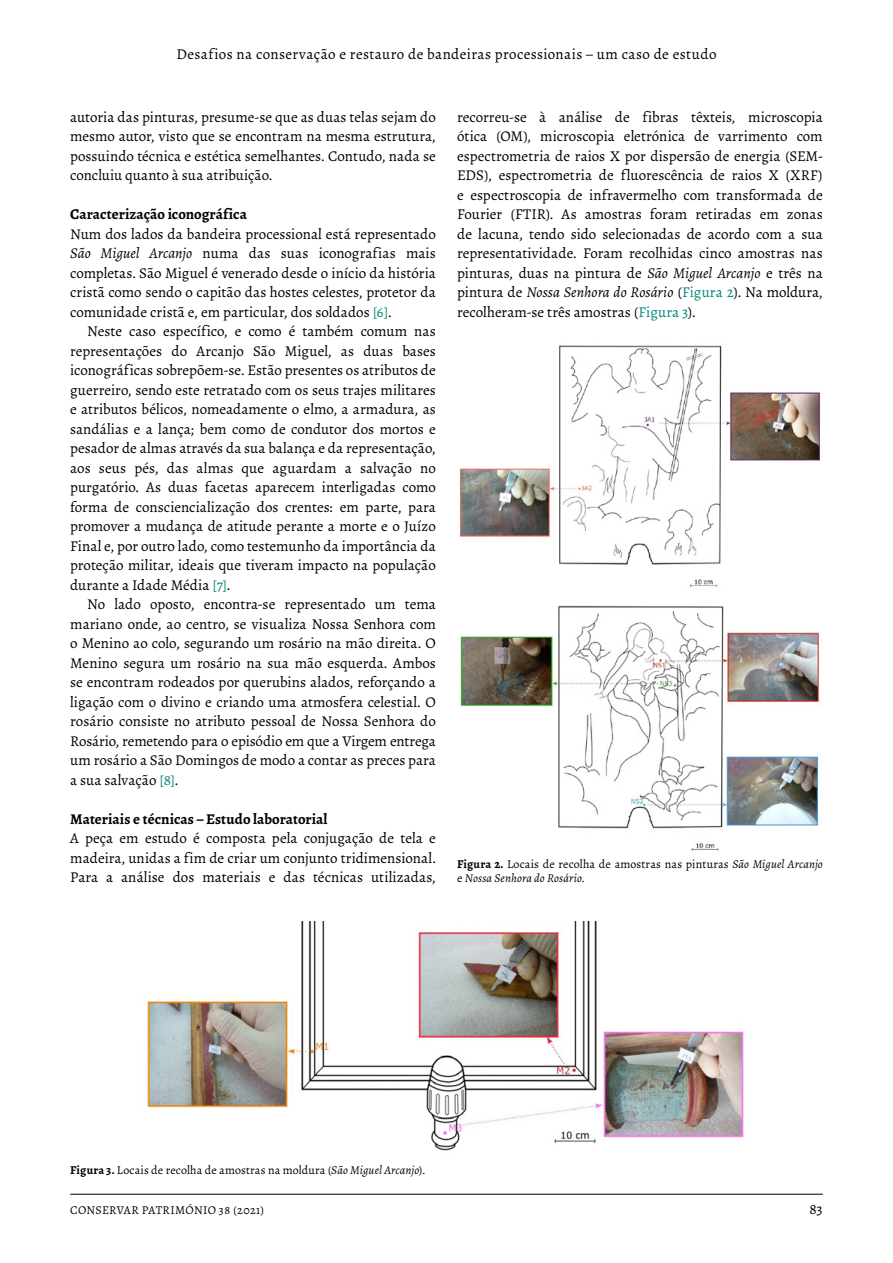
<style>
.page{position:relative;width:893px;height:1263px;background:#fff}
.page>*{position:absolute;margin:0;border:0;box-sizing:border-box;transform-origin:0 0}
.t1{font:15px/19.5px "Alegreya";letter-spacing:.005em;color:#000;text-align:justify}
.t2{font:15px "Alegreya";letter-spacing:.025em;color:#000}
.t3{font:700 15px "Alegreya";color:#000}
.t4{font:12px/14.2px "Alegreya";letter-spacing:.015em;color:#000}
.s1{font-style:italic}
.s2{color:#00867e}
.s3{font-weight:700}
</style>
<div class="page">
<hr style="left:70px;top:1194px;width:753px;height:1px;background:#000">
<img style="left:147px;top:921px;width:597px;height:230px">
<img style="left:459px;top:345px;width:362px;height:243px">
<img style="left:460px;top:605px;width:361px;height:246px">
<p class="t2" style="left:176px;top:44px;width:542px">Desafios na conservação e restauro de bandeiras processionais – um caso de estudo</p>
<p class="t1" style="left:70px;top:107px;width:367px">autoria das pinturas, presume-se que as duas telas sejam do mesmo autor, visto que se encontram na mesma estrutura, possuindo técnica e estética semelhantes. Contudo, nada se concluiu quanto à sua atribuição.</p>
<p class="t3" style="left:70px;top:204px;width:178px">Caracterização iconográfica</p>
<p class="t1" style="left:70px;top:224px;width:367px">Num dos lados da bandeira processional está representado <span class="s1">São Miguel Arcanjo</span> numa das suas iconografias mais completas. São Miguel é venerado desde o início da história cristã como sendo o capitão das hostes celestes, protetor da comunidade cristã e, em particular, dos soldados <span class="s2">[6]</span>.</p>
<p class="t1" style="left:70px;top:321px;width:367px;text-indent:17px">Neste caso específico, e como é também comum nas representações do Arcanjo São Miguel, as duas bases iconográficas sobrepõem-se. Estão presentes os atributos de guerreiro, sendo este retratado com os seus trajes militares e atributos bélicos, nomeadamente o elmo, a armadura, as sandálias e a lança; bem como de condutor dos mortos e pesador de almas através da sua balança e da representação, aos seus pés, das almas que aguardam a salvação no purgatório. As duas facetas aparecem interligadas como forma de consciencialização dos crentes: em parte, para promover a mudança de atitude perante a morte e o Juízo Final e, por outro lado, como testemunho da importância da proteção militar, ideais que tiveram impacto na população durante a Idade Média <span class="s2">[7]</span>.</p>
<p class="t1" style="left:70px;top:594px;width:367px;text-indent:17px">No lado oposto, encontra-se representado um tema mariano onde, ao centro, se visualiza Nossa Senhora com o Menino ao colo, segurando um rosário na mão direita. O Menino segura um rosário na sua mão esquerda. Ambos se encontram rodeados por querubins alados, reforçando a ligação com o divino e criando uma atmosfera celestial. O rosário consiste no atributo pessoal de Nossa Senhora do Rosário, remetendo para o episódio em que a Virgem entrega um rosário a São Domingos de modo a contar as preces para a sua salvação <span class="s2">[8]</span>.</p>
<p class="t3" style="left:70px;top:809px;width:259px">Materiais e técnicas – Estudo laboratorial</p>
<p class="t1" style="left:70px;top:828px;width:367px">A peça em estudo é composta pela conjugação de tela e madeira, unidas a fim de criar um conjunto tridimensional.<br>Para a análise dos materiais e das técnicas utilizadas,</p>
<p class="t1" style="left:457px;top:107px;width:367px">recorreu-se à análise de fibras têxteis, microscopia ótica (OM), microscopia eletrónica de varrimento com espectrometria de raios X por dispersão de energia (SEM-EDS), espectrometria de fluorescência de raios X (XRF) e espectroscopia de infravermelho com transformada de Fourier (FTIR). As amostras foram retiradas em zonas de lacuna, tendo sido selecionadas de acordo com a sua representatividade. Foram recolhidas cinco amostras nas pinturas, duas na pintura de <span class="s1">São Miguel Arcanjo</span> e três na pintura de <span class="s1">Nossa Senhora do Rosário</span> (<span class="s2">Figura 2</span>). Na moldura, recolheram-se três amostras (<span class="s2">Figura 3</span>).</p>
<p class="t4" style="left:457px;top:857px;width:367px"><span class="s3">Figura 2.</span> Locais de recolha de amostras nas pinturas <span class="s1">São Miguel Arcanjo </span>e <span class="s1">Nossa Senhora do Rosário</span>.</p>
<p class="t4" style="left:70px;top:1163px;width:357px"><span class="s3">Figura 3.</span> Locais de recolha de amostras na moldura (<span class="s1">São Miguel Arcanjo</span>).</p>
<p class="t4" style="left:70px;top:1203px;width:196px">CONSERVAR PATRIMÓNIO 38 (2021)</p>
<p class="t1" style="left:809px;top:1199px;width:15px">83</p>
</div>
